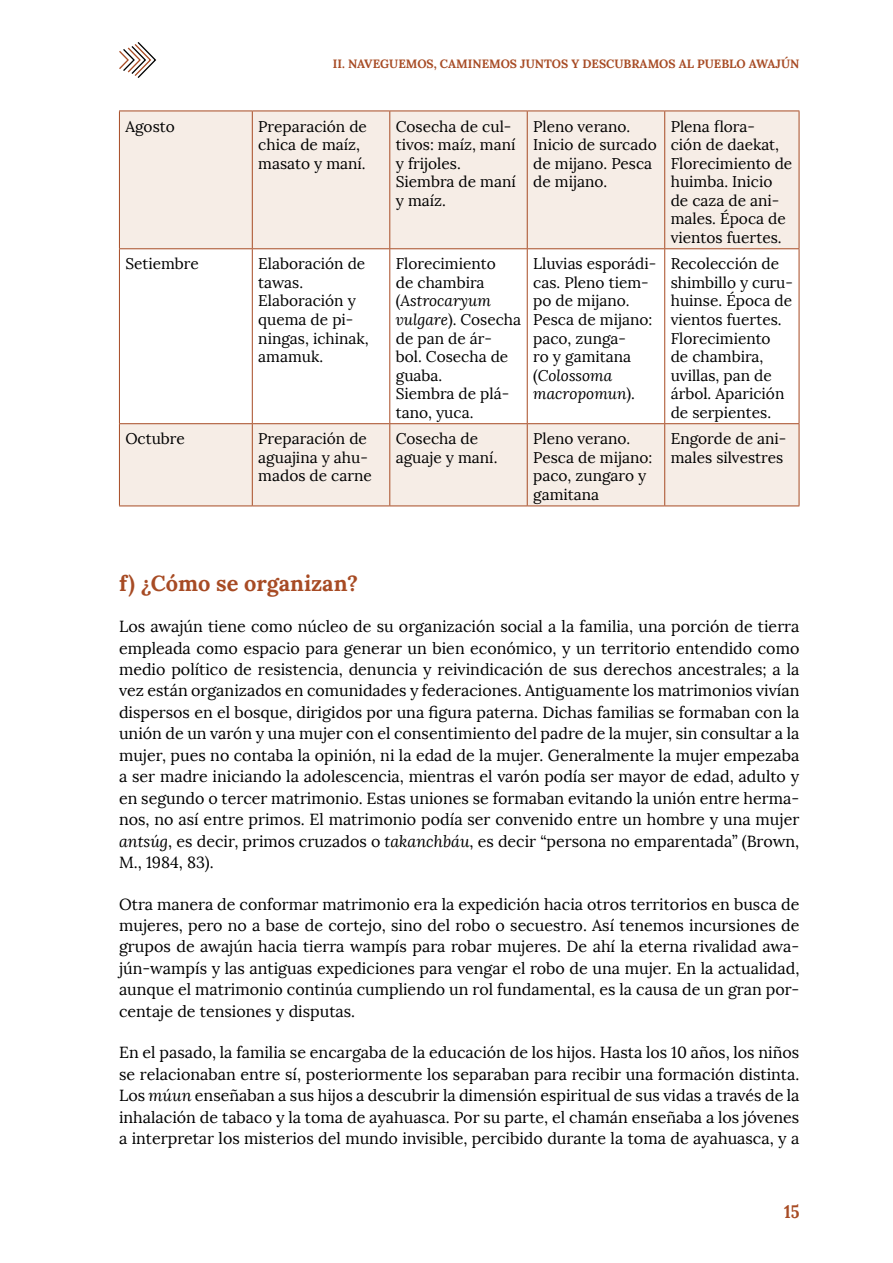
<style>
.page{position:relative;width:893px;height:1263px;background:#fff}
.page>*{position:absolute;margin:0;border:0;box-sizing:border-box;transform-origin:0 0}
.t1{font:700 21.75px "Lora";color:#a74b24}
.t2{font:700 18px "Lora";color:#a74b24;scale:.9 1}
.t3{font:16.05px/21.5px "Lora";color:#000;text-align:justify}
.t4{font:15.45px/18.6px "Lora";color:#000}
.t5{font:700 12px "Lora";color:#a74b24}
.s1{font-style:italic}
</style>
<div class="page">
<svg style="left:119px;top:42px;width:37px;height:36px"></svg>
<svg style="left:120px;top:112px;width:679px;height:394px;fill:#f6ede6"></svg>
<hr style="left:119px;top:111px;width:133px;height:1px;background:#a74b24">
<hr style="left:119px;top:111px;width:1px;height:137px;background:#a74b24">
<hr style="left:252px;top:111px;width:138px;height:1px;background:#a74b24">
<hr style="left:252px;top:111px;width:1px;height:137px;background:#a74b24">
<hr style="left:390px;top:111px;width:137px;height:1px;background:#a74b24">
<hr style="left:389px;top:111px;width:1px;height:137px;background:#a74b24">
<hr style="left:527px;top:111px;width:138px;height:1px;background:#a74b24">
<hr style="left:527px;top:111px;width:1px;height:137px;background:#a74b24">
<hr style="left:665px;top:111px;width:134px;height:1px;background:#a74b24">
<hr style="left:664px;top:111px;width:1px;height:137px;background:#a74b24">
<hr style="left:799px;top:111px;width:1px;height:137px;background:#a74b24">
<hr style="left:119px;top:248px;width:133px;height:1px;background:#a74b24">
<hr style="left:119px;top:249px;width:1px;height:174px;background:#a74b24">
<hr style="left:252px;top:248px;width:138px;height:1px;background:#a74b24">
<hr style="left:252px;top:249px;width:1px;height:174px;background:#a74b24">
<hr style="left:390px;top:248px;width:137px;height:1px;background:#a74b24">
<hr style="left:389px;top:249px;width:1px;height:174px;background:#a74b24">
<hr style="left:527px;top:248px;width:138px;height:1px;background:#a74b24">
<hr style="left:527px;top:249px;width:1px;height:174px;background:#a74b24">
<hr style="left:665px;top:248px;width:134px;height:1px;background:#a74b24">
<hr style="left:664px;top:249px;width:1px;height:174px;background:#a74b24">
<hr style="left:799px;top:249px;width:1px;height:174px;background:#a74b24">
<hr style="left:119px;top:423px;width:133px;height:1px;background:#a74b24">
<hr style="left:119px;top:424px;width:1px;height:82px;background:#a74b24">
<hr style="left:252px;top:423px;width:138px;height:1px;background:#a74b24">
<hr style="left:252px;top:424px;width:1px;height:82px;background:#a74b24">
<hr style="left:390px;top:423px;width:137px;height:1px;background:#a74b24">
<hr style="left:389px;top:424px;width:1px;height:82px;background:#a74b24">
<hr style="left:527px;top:423px;width:138px;height:1px;background:#a74b24">
<hr style="left:527px;top:424px;width:1px;height:82px;background:#a74b24">
<hr style="left:665px;top:423px;width:134px;height:1px;background:#a74b24">
<hr style="left:664px;top:424px;width:1px;height:82px;background:#a74b24">
<hr style="left:799px;top:424px;width:1px;height:82px;background:#a74b24">
<hr style="left:119px;top:506px;width:133px;height:1px;background:#a74b24">
<hr style="left:252px;top:506px;width:138px;height:1px;background:#a74b24">
<hr style="left:390px;top:506px;width:137px;height:1px;background:#a74b24">
<hr style="left:527px;top:506px;width:138px;height:1px;background:#a74b24">
<hr style="left:665px;top:506px;width:134px;height:1px;background:#a74b24">
<p class="t5" style="left:333px;top:56px;width:49px">II. NAVEGUE</p>
<p class="t5" style="left:406px;top:56px;width:300px">MOS, CAMINEMOS JUNTOS Y DESCUBRAMOS AL PUE</p>
<p class="t5" style="left:721px;top:56px;width:78px">BLO AWAJÚN</p>
<p class="t4" style="left:125px;top:117px;width:51px">Agosto</p>
<p class="t4" style="left:258px;top:117px;width:110px">Preparación de chica de maíz, masato y maní.</p>
<p class="t4" style="left:396px;top:117px;width:121px">Cosecha de cul&shy;tivos: maíz, maní y frijoles.<br>Siembra de maní y maíz.</p>
<p class="t4" style="left:533px;top:117px;width:125px">Pleno verano.<br>Inicio de surcado de mijano. Pesca de mijano.</p>
<p class="t4" style="left:671px;top:117px;width:123px">Plena flora-<br>ción de daekat,<br>Florecimiento de huimba. Inicio de caza de ani&shy;males. Época de vientos fuertes.</p>
<p class="t4" style="left:125px;top:255px;width:75px">Setiembre</p>
<p class="t4" style="left:258px;top:255px;width:112px">Elaboración de tawas.<br>Elaboración y quema de pi&shy;ningas, ichinak, amamuk.</p>
<p class="t4" style="left:396px;top:255px;width:127px">Florecimiento<br>de chambira (<span class="s1">Astrocaryum vulgare</span>). Cosecha de pan de ár&shy;bol. Cosecha de guaba.<br>Siembra de plá&shy;tano, yuca.</p>
<p class="t4" style="left:533px;top:255px;width:125px">Lluvias esporádi&shy;cas. Pleno tiem&shy;po de mijano.<br>Pesca de mijano: paco, zunga-<br>ro y gamitana (<span class="s1">Colossoma macropomun</span>).</p>
<p class="t4" style="left:671px;top:255px;width:124px">Recolección de shimbillo y curu&shy;huinse. Época de vientos fuertes.<br>Florecimiento<br>de chambira, uvillas, pan de árbol. Aparición de serpientes.</p>
<p class="t4" style="left:125px;top:430px;width:61px">Octubre</p>
<p class="t4" style="left:258px;top:430px;width:115px">Preparación de aguajina y ahu&shy;mados de carne</p>
<p class="t4" style="left:396px;top:430px;width:103px">Cosecha de aguaje y maní.</p>
<p class="t4" style="left:533px;top:430px;width:121px">Pleno verano.<br>Pesca de mijano: paco, zungaro y gamitana</p>
<p class="t4" style="left:671px;top:430px;width:117px">Engorde de ani&shy;males silvestres</p>
<h1 class="t1" style="left:119px;top:569px;width:240px">F) ¿CÓMO SE ORGANIZAN?</h1>
<p class="t3" style="left:119px;top:616px;width:682px">Los awajún tiene como núcleo de su organización social a la familia, una porción de tierra empleada como espacio para generar un bien económico, y un territorio entendido como medio político de resistencia, denuncia y reivindicación de sus derechos ancestrales; a la vez están organizados en comunidades y federaciones. Antiguamente los matrimonios vivían dispersos en el bosque, dirigidos por una figura paterna. Dichas familias se formaban con la unión de un varón y una mujer con el consentimiento del padre de la mujer, sin consultar a la mujer, pues no contaba la opinión, ni la edad de la mujer. Generalmente la mujer empezaba a ser madre iniciando la adolescencia, mientras el varón podía ser mayor de edad, adulto y en segundo o tercer matrimonio. Estas uniones se formaban evitando la unión entre herma&shy;nos, no así entre primos. El matrimonio podía ser convenido entre un hombre y una mujer <span class="s1">antsúg</span>, es decir, primos cruzados o <span class="s1">takanchbáu</span>, es decir “persona no emparentada” (Brown, M., 1984, 83).</p>
<p class="t3" style="left:119px;top:893px;width:682px">Otra manera de conformar matrimonio era la expedición hacia otros territorios en busca de mujeres, pero no a base de cortejo, sino del robo o secuestro. Así tenemos incursiones de grupos de awajún hacia tierra wampís para robar mujeres. De ahí la eterna rivalidad awa&shy;jún-wampís y las antiguas expediciones para vengar el robo de una mujer. En la actualidad, aunque el matrimonio continúa cumpliendo un rol fundamental, es la causa de un gran por&shy;centaje de tensiones y disputas.</p>
<p class="t3" style="left:119px;top:1042px;width:682px">En el pasado, la familia se encargaba de la educación de los hijos. Hasta los 10 años, los niños se relacionaban entre sí, posteriormente los separaban para recibir una formación distinta.<br>Los <span class="s1">múun</span> enseñaban a sus hijos a descubrir la dimensión espiritual de sus vidas a través de la inhalación de tabaco y la toma de ayahuasca. Por su parte, el chamán enseñaba a los jóvenes a interpretar los misterios del mundo invisible, percibido durante la toma de ayahuasca, y a</p>
<p class="t2" style="left:784px;top:1200px;width:19px">15</p>
</div>
